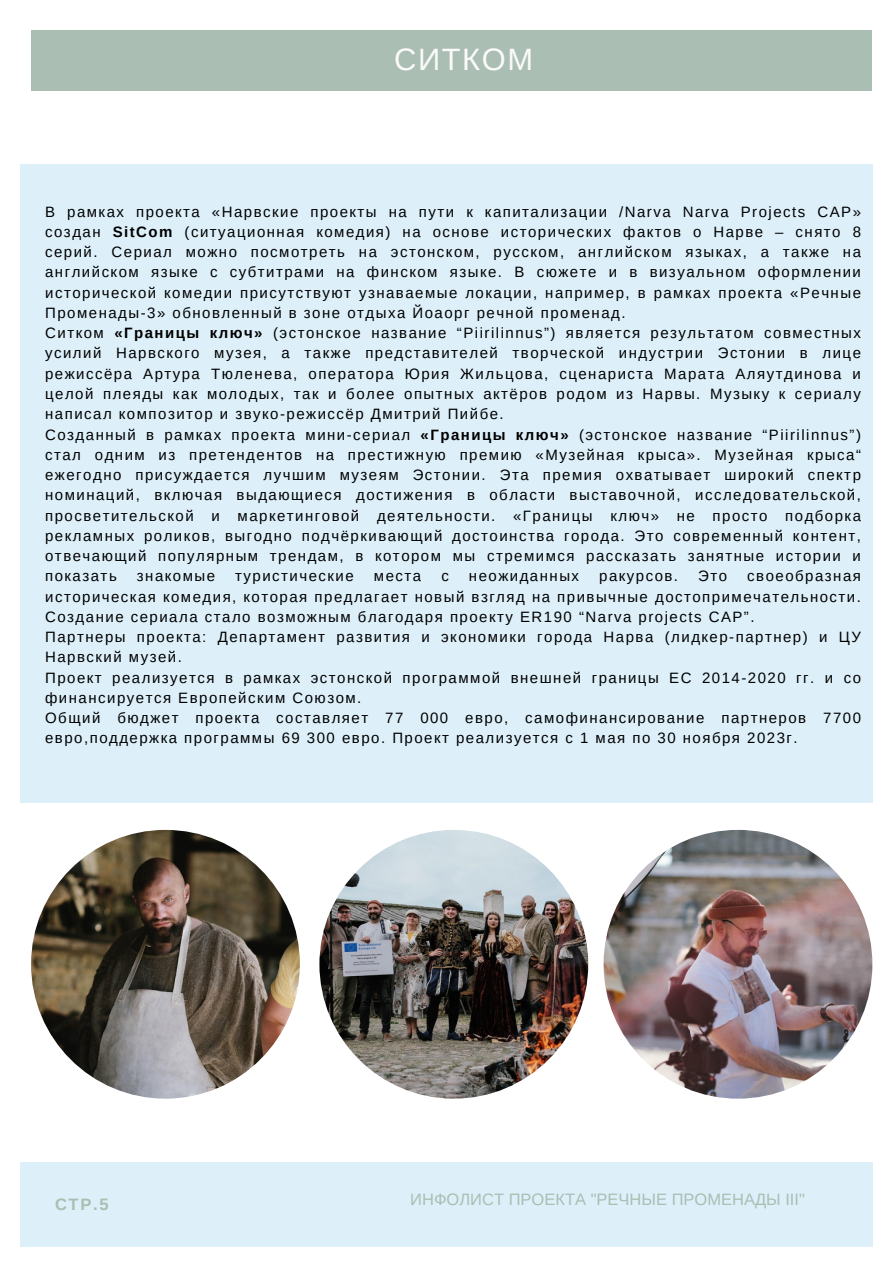
<style>
.page{position:relative;width:893px;height:1264px;background:#fff}
.page>*{position:absolute;margin:0;border:0;box-sizing:border-box;transform-origin:0 0}
.t1{font:30.9px "Arimo";letter-spacing:.05em;color:#fafafa}
.t2{font:16.5px "Arimo";color:#aabeb3}
.t3{font:700 16.5px "Arimo";color:#aabeb3}
.t4{font:15px/20.2px "Arimo";letter-spacing:.1em;color:#000;text-align:justify}
.s1{font-weight:700}
</style>
<div class="page">
<div style="left:20px;top:1162px;width:852px;height:84px;background:#ddf0fa"></div>
<div style="left:20px;top:164px;width:852px;height:638px;background:#ddf0fa"></div>
<div style="left:31px;top:30px;width:840px;height:60px;background:#aabeb3"></div>
<img style="left:319px;top:829px;width:269px;height:269px;border-radius:50%">
<img style="left:31px;top:829px;width:269px;height:269px;border-radius:50%">
<img style="left:603px;top:829px;width:269px;height:269px;border-radius:50%">
<p class="t1" style="left:394px;top:42px;width:140px">СИТКОМ</p>
<p class="t4" style="left:45px;top:201px;width:817px">В рамках проекта «Нарвские проекты на пути к капитализации /Narva Narva Projects CAP» создан <span class="s1">SitCom</span> (ситуационная комедия) на основе исторических фактов о Нарве – снято 8 серий. Сериал можно посмотреть на эстонском, русском, английском языках, а также на английском языке с субтитрами на финском языке. В сюжете и в визуальном оформлении исторической комедии присутствуют узнаваемые локации, например, в рамках проекта «Речные Променады-3» обновленный в зоне отдыха Йоаорг речной променад.</p>
<p class="t4" style="left:45px;top:323px;width:817px">Ситком <span class="s1">«Границы ключ»</span> (эстонское название “Piirilinnus”) является результатом совместных усилий Нарвского музея, а также представителей творческой индустрии Эстонии в лице режиссёра Артура Тюленева, оператора Юрия Жильцова, сценариста Марата Аляутдинова и целой плеяды как молодых, так и более опытных актёров родом из Нарвы. Музыку к сериалу написал композитор и звуко-режиссёр Дмитрий Пийбе.</p>
<p class="t4" style="left:45px;top:424px;width:817px">Cозданный в рамках проекта мини-сериал <span class="s1">«Границы ключ»</span> (эстонское название “Piirilinnus”) стал одним из претендентов на престижную премию «Музейная крыса». Музейная крыса“ ежегодно присуждается лучшим музеям Эстонии. Эта премия охватывает широкий спектр номинаций, включая выдающиеся достижения в области выставочной, исследовательской, просветительской и маркетинговой деятельности. «Границы ключ» не просто подборка рекламных роликов, выгодно подчёркивающий достоинства города. Это современный контент, отвечающий популярным трендам, в котором мы стремимся рассказать занятные истории и показать</p>
<p class="t4" style="left:45px;top:566px;width:817px;text-align:right">своеобразная<br>историческая комедия, которая предлагает новый взгляд на привычные достопримечательности.</p>
<p class="t4" style="left:45px;top:606px;width:711px">Создание сериала стало возможным благодаря проекту ER190 “Narva projects CAP”.</p>
<p class="t4" style="left:45px;top:626px;width:817px">Партнеры проекта: Департамент развития и экономики города Нарва (лидкер-партнер) и ЦУ<br>Нарвский музей.</p>
<p class="t4" style="left:45px;top:667px;width:817px">Проект реализуется в рамках эстонской программой внешней границы ЕС 2014-2020 гг. и со финансируется Европейским Союзом.</p>
<p class="t4" style="left:45px;top:707px;width:817px">Общий бюджет проекта составляет 77 000 евро, самофинансирование партнеров 7700 евро,поддержка программы 69 300 евро. Проект реализуется с 1 мая по 30 ноября 2023г.</p>
<p class="t4" style="left:137px;top:566px;width:80px">знакомые</p>
<p class="t4" style="left:235px;top:566px;width:120px">туристические</p>
<p class="t4" style="left:374px;top:566px;width:49px">места</p>
<p class="t4" style="left:441px;top:566px;width:9px">с</p>
<p class="t4" style="left:469px;top:566px;width:112px">неожиданных</p>
<p class="t4" style="left:599px;top:566px;width:80px">ракурсов.</p>
<p class="t4" style="left:698px;top:566px;width:30px">Это</p>
<p class="t3" style="left:55px;top:1194px;width:55px">СТР.5</p>
<p class="t2" style="left:410px;top:1189px;width:396px">ИНФОЛИСТ ПРОЕКТА "РЕЧНЫЕ ПРОМЕНАДЫ III"</p>
</div>
